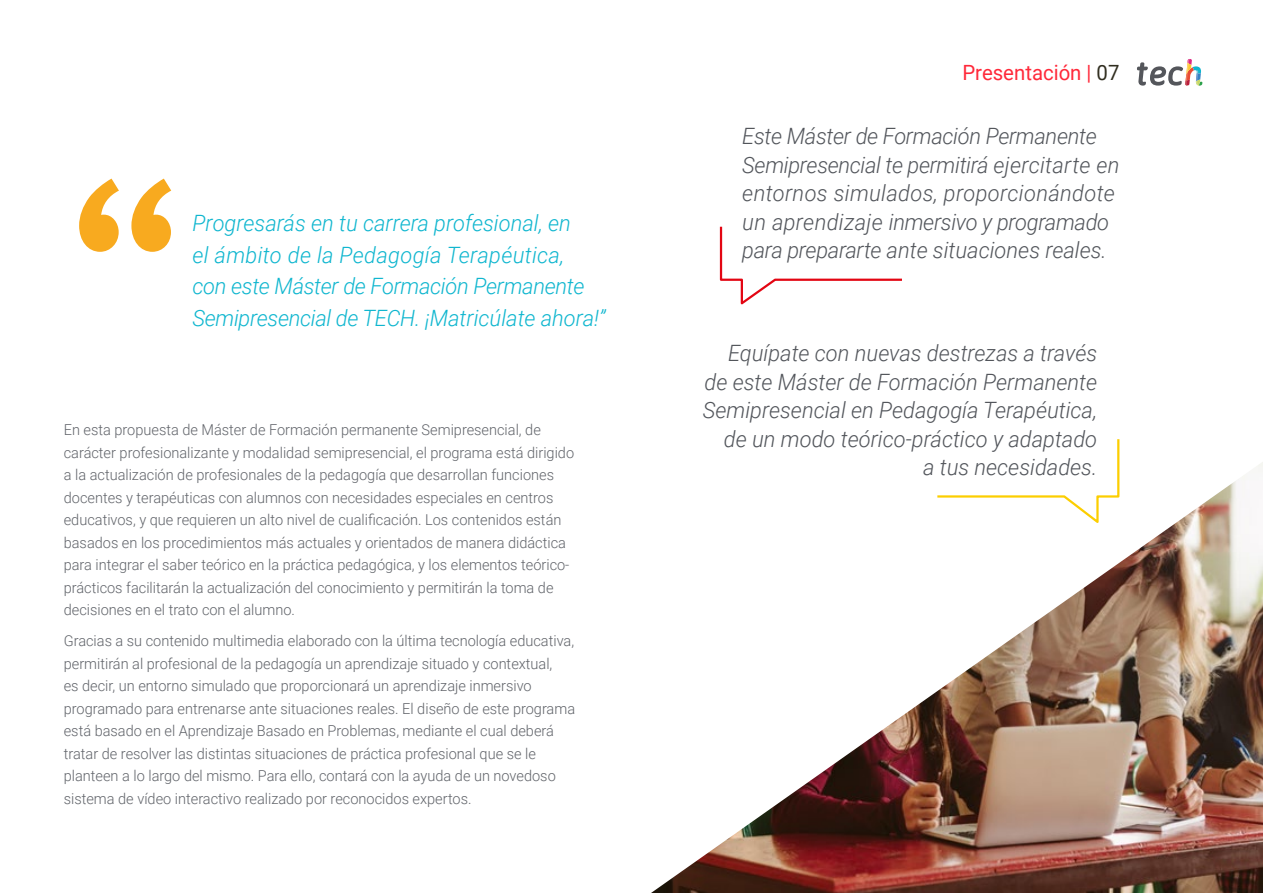
<style>
.page{position:relative;width:1263px;height:893px;background:#fff}
.page>*{position:absolute;margin:0;border:0;box-sizing:border-box;transform-origin:0 0}
.t1{font:italic 300 22.5px/28.5px "Roboto";color:#52555b}
.t2{font:italic 300 22.5px/31.5px "Roboto";color:#0fb6cf}
.t3{font:21px "Roboto";color:#ff293a}
.t4{font:300 15px/22.5px "Roboto";color:#61646a}
.s1{color:#312e20}
</style>
<div class="page">
<svg style="left:79px;top:179px;width:92px;height:73px"></svg>
<svg style="left:1137px;top:59px;width:65px;height:27px"></svg>
<svg style="left:719px;top:226px;width:183px;height:79px"></svg>
<svg style="left:1117px;top:439px;width:3px;height:22px"></svg>
<img style="left:651px;top:461px;width:612px;height:432px">
<h1 class="t2" style="left:192px;top:206px;width:414px">Progresarás en tu carrera profesional, en<br>el ámbito de la Pedagogía Terapéutica,<br>con este Máster de Formación Permanente Semipresencial de TECH. ¡Matricúlate ahora!”</h1>
<p class="t4" style="left:64px;top:418px;width:512px">En esta propuesta de Máster de Formación permanente Semipresencial, de carácter profesionalizante y modalidad semipresencial, el programa está dirigido a la actualización de profesionales de la pedagogía que desarrollan funciones docentes y terapéuticas con alumnos con necesidades especiales en centros educativos, y que requieren un alto nivel de cualificación. Los contenidos están basados en los procedimientos más actuales y orientados de manera didáctica para integrar el saber teórico en la práctica pedagógica, y los elementos teórico&shy;prácticos facilitarán la actualización del conocimiento y permitirán la toma de decisiones en el trato con el alumno.</p>
<p class="t4" style="left:64px;top:629px;width:513px">Gracias a su contenido multimedia elaborado con la última tecnología educativa, permitirán al profesional de la pedagogía un aprendizaje situado y contextual,<br>es decir, un entorno simulado que proporcionará un aprendizaje inmersivo programado para entrenarse ante situaciones reales. El diseño de este programa está basado en el Aprendizaje Basado en Problemas, mediante el cual deberá tratar de resolver las distintas situaciones de práctica profesional que se le planteen a lo largo del mismo. Para ello, contará con la ayuda de un novedoso sistema de vídeo interactivo realizado por reconocidos expertos.</p>
<h2 class="t3" style="left:962px;top:57px;width:159px">Presentación | <span class="s1">07</span></h2>
<h1 class="t1" style="left:742px;top:121px;width:379px">Este Máster de Formación Permanente Semipresencial te permitirá ejercitarte en entornos simulados, proporcionándote un aprendizaje inmersivo y programado para prepararte ante situaciones reales.</h1>
<h1 class="t1" style="left:703px;top:338px;width:396px;text-align:right">Equípate con nuevas destrezas a través de este Máster de Formación Permanente Semipresencial en Pedagogía Terapéutica, de un modo teórico-práctico y adaptado<br>a tus necesidades.</h1>
</div>
